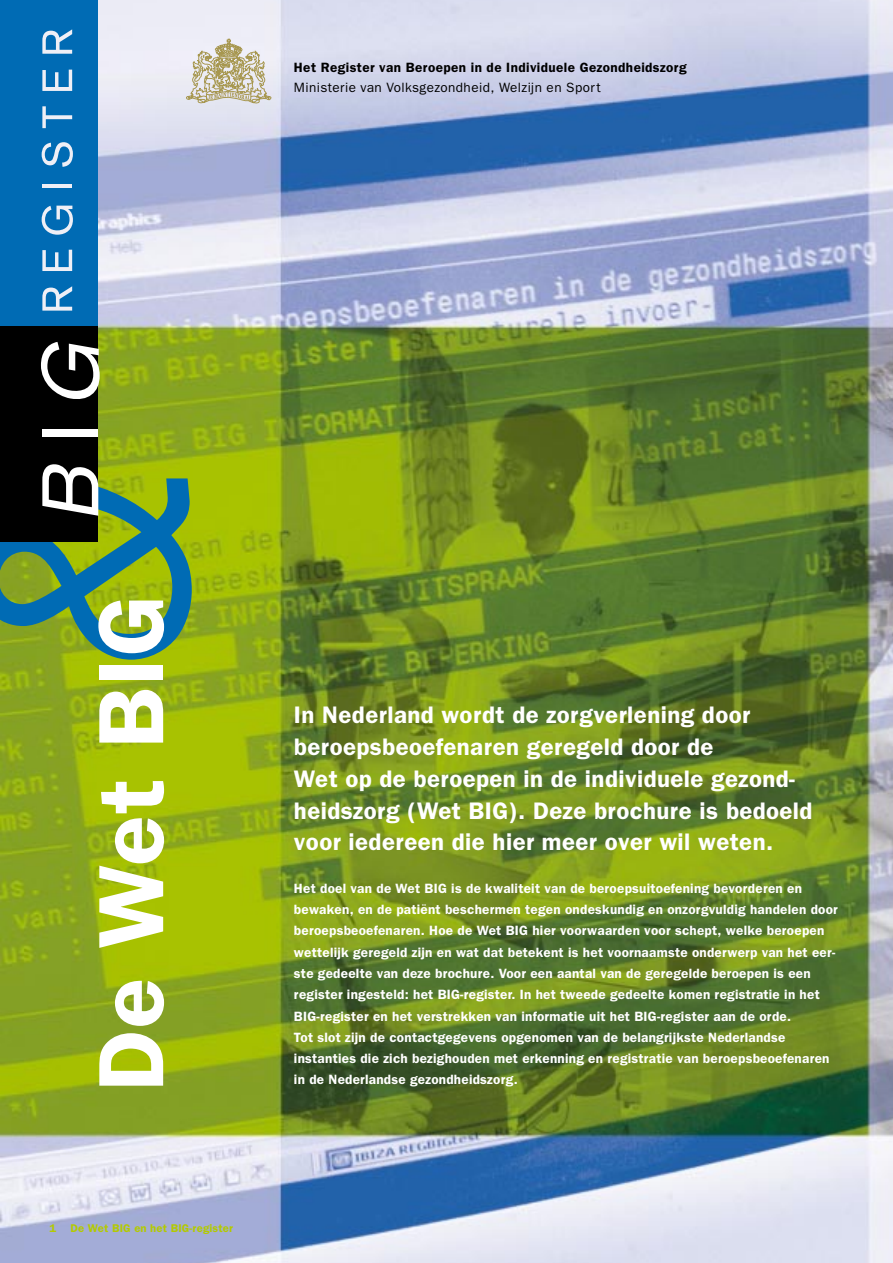
<style>
.page{position:relative;width:893px;height:1263px;background:#fff}
.page>*{position:absolute;margin:0;border:0;box-sizing:border-box;transform-origin:0 0}
.t1{font:300px "Franklin Gothic";color:#006bb4}
.t2{font:600 93px "Franklin Gothic";letter-spacing:.02em;color:#fff}
.t3{font:600 24px/32px "Franklin Gothic";letter-spacing:.02em;color:#fff}
.t4{font:600 13.5px/21.3px "Franklin Gothic";letter-spacing:.02em;color:#fff}
.t5{font:600 13.5px "Franklin Gothic";letter-spacing:.03em;color:#000}
.t6{font:13.5px "Franklin Gothic";letter-spacing:.03em;color:#000}
.t7{font:600 11.25px "Franklin Gothic";letter-spacing:.02em;color:#b3ca00}
</style>
<div class="page">
<img style="left:0;top:0;width:892px;height:1263px">
<svg style="left:186px;top:39px;width:85px;height:64px"></svg>
<div style="left:0;top:0;width:98px;height:542px;background:#006bb4"></div>
<div style="left:0;top:326px;width:98px;height:216px;background:#000"></div>
<svg style="left:42px;top:464px;width:56px;height:52px"></svg>
<div style="left:42px;top:429px;width:56px;height:8px;background:#fff"></div>
<svg style="left:41px;top:342px;width:59px;height:60px"></svg>
<svg style="left:42px;top:286px;width:30px;height:25px"></svg>
<svg style="left:42px;top:29px;width:30px;height:25px"></svg>
<svg style="left:42px;top:250px;width:30px;height:21px"></svg>
<svg style="left:42px;top:206px;width:31px;height:29px"></svg>
<hr style="left:42px;top:184px;width:30px;height:4px;background:#efeff6">
<svg style="left:42px;top:142px;width:31px;height:25px"></svg>
<svg style="left:42px;top:106px;width:30px;height:22px"></svg>
<svg style="left:42px;top:70px;width:30px;height:21px"></svg>
<p class="t5" style="left:294px;top:63px;width:394px">Het Register van Beroepen in de Individuele Gezondheidszorg</p>
<p class="t6" style="left:294px;top:82px;width:308px">Ministerie van Volksgezondheid, Welzijn en Sport</p>
<h1 class="t1" style="left:-25px;top:672px;width:206px;rotate:-90deg">&amp;</h1>
<h2 class="t2" style="left:97px;top:1091px;width:498px;rotate:-90deg">De Wet BIG</h2>
<p class="t7" style="left:49px;top:1224px;width:8px">1</p>
<p class="t7" style="left:71px;top:1224px;width:164px">De Wet BIG en het BIG-register</p>
<h3 class="t3" style="left:294px;top:701px;width:520px">In Nederland wordt de zorgverlening door beroepsbeoefenaren geregeld door de<br>Wet op de beroepen in de individuele gezond&shy;heidszorg (Wet BIG). Deze brochure is bedoeld voor iedereen die hier meer over wil weten.</h3>
<p class="t4" style="left:294px;top:879px;width:545px">Het doel van de Wet BIG is de kwaliteit van de beroepsuitoefening bevorderen en bewaken, en de patiënt beschermen tegen ondeskundig en onzorgvuldig handelen door beroepsbeoefenaren. Hoe de Wet BIG hier voorwaarden voor schept, welke beroepen wettelijk geregeld zijn en wat dat betekent is het voornaamste onderwerp van het eer&shy;ste gedeelte van deze brochure. Voor een aantal van de geregelde beroepen is een register ingesteld: het BIG-register. In het tweede gedeelte komen registratie in het BIG-register en het verstrekken van informatie uit het BIG-register aan de orde.<br>Tot slot zijn de contactgegevens opgenomen van de belangrijkste Nederlandse instanties die zich bezighouden met erkenning en registratie van beroepsbeoefenaren</p>
<p class="t4" style="left:294px;top:1070px;width:225px">in de Nederlandse gezondheidszorg.</p>
</div>
